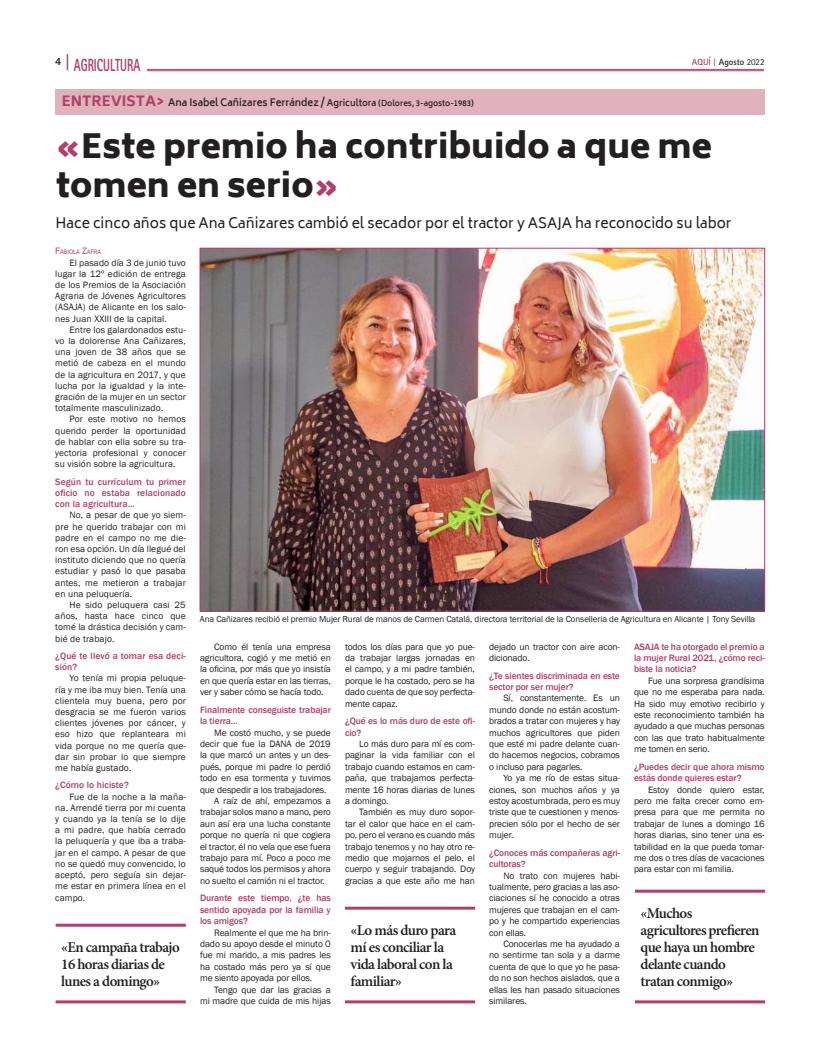
<style>
.page{position:relative;width:820px;height:1049px;background:#fff}
.page>*{position:absolute;margin:0;border:0;box-sizing:border-box;transform-origin:0 0}
.t1{font:900 33px/39.6px "Biryani";color:#231f20}
.t2{font:800 17.6px "Rotis Sans Serif Std";color:#b23f6a;scale:.64 1}
.t3{font:600 15px/17px "Minion Pro";letter-spacing:-.04em;color:#231f20}
.t4{font:14px "Biryani";color:#231f20}
.t5{font:800 11px "Rotis Sans Serif Std";color:#231f20}
.t6{font:600 10px "Biryani";color:#231f20}
.t7{font:9.5px/11.4px "Franklin Gothic";letter-spacing:-.01em;color:#231f20;text-align:justify}
.t8{font:500 9.5px/11.4px "Franklin Gothic";letter-spacing:-.01em;color:#b23f6a}
.t9{font:500 9.5px/11.2px "Franklin Gothic";letter-spacing:.01em;color:#b23f6a}
.t10{font:9px "Franklin Gothic";letter-spacing:-.01em;color:#231f20}
.t11{font:700 9px "Rotis Sans Serif Std";color:#231f20}
.t12{font:6.7px "Franklin Gothic";letter-spacing:-.015em;color:#b23f6a}
.s1{font-size:18.2px}
.s2{font-weight:800;font-size:14px;color:#b23f6a}
.s3{font-size:9px}
.s4{font-size:8px}
.s5{color:#b23f6a}
.s6{font-family:"Rotis Serif Std";color:#b23f6a}
.s7{font-weight:400}
.s8{font-size:9.5px}
</style>
<div class="page">
<img style="left:201px;top:250px;width:561px;height:360px">
<hr style="left:56px;top:924px;width:130px;height:3px;background:#b23f6a">
<hr style="left:56px;top:1000px;width:130px;height:3px;background:#b23f6a">
<hr style="left:345px;top:907px;width:130px;height:3px;background:#b23f6a">
<hr style="left:345px;top:1000px;width:130px;height:3px;background:#b23f6a">
<hr style="left:634px;top:890px;width:130px;height:3px;background:#b23f6a">
<hr style="left:634px;top:1000px;width:130px;height:3px;background:#b23f6a">
<hr style="left:147px;top:69px;width:616px;height:1px;background:#b23f6a">
<hr style="left:147px;top:71px;width:616px;height:1px;background:#b23f6a">
<div style="left:55px;top:89px;width:709px;height:26px;background:#dfb2bd"></div>
<h2 class="t2" style="left:66px;top:54px;width:118px"><span class="s1">|</span> AGRICULTURA</h2>
<p class="t6" style="left:62px;top:97px;width:413px"><span class="s2">ENTREVISTA&gt;</span> Ana Isabel Cañizares Ferrández / <span class="s3">Agricultora</span> <span class="s4">(Dolores, 3-agosto-1983)</span></p>
<h1 class="t1" style="left:56px;top:126px;width:657px"><span class="s5">«</span>Este premio ha contribuido a que me tomen en serio<span class="s5">»</span></h1>
<p class="t5" style="left:55px;top:54px;width:8px">4</p>
<p class="t11" style="left:691px;top:56px;width:74px"><span class="s5">AQUÍ</span> <span class="s6">|</span> Agosto <span class="s7">2022</span></p>
<h3 class="t4" style="left:55px;top:215px;width:677px">Hace cinco años que Ana Cañizares cambió el secador por el tractor y ASAJA ha reconocido su labor</h3>
<p class="t12" style="left:55px;top:248px;width:47px"><span class="s8">F</span>ABIOLA <span class="s8">Z</span>AFRA</p>
<p class="t7" style="left:55px;top:257px;width:132px;text-indent:14px">El pasado día 3 de junio tuvo lugar la 12º edición de entrega de los Premios de la Asociación Agraria de Jóvenes Agricultores (ASAJA) de Alicante en los salo&shy;nes Juan XXIII de la capital.</p>
<p class="t7" style="left:55px;top:324px;width:132px;text-indent:14px">Entre los galardonados estu&shy;vo la dolorense Ana Cañizares, una joven de 38 años que se metió de cabeza en el mundo de la agricultura en 2017, y que lucha por la igualdad y la inte&shy;gración de la mujer en un sector totalmente masculinizado.</p>
<p class="t7" style="left:55px;top:414px;width:132px;text-indent:14px">Por este motivo no hemos querido perder la oportunidad de hablar con ella sobre su tra&shy;yectoria profesional y conocer su visión sobre la agricultura.</p>
<p class="t8" style="left:55px;top:476px;width:132px;text-align:justify">Según tu currículum tu primer oficio no estaba relacionado con la agricultura…</p>
<p class="t7" style="left:55px;top:510px;width:132px;text-indent:14px">No, a pesar de que yo siem&shy;pre he querido trabajar con mi padre en el campo no me die&shy;ron esa opción. Un día llegué del instituto diciendo que no quería estudiar y pasó lo que pasaba antes, me metieron a trabajar en una peluquería.</p>
<p class="t7" style="left:55px;top:599px;width:132px;text-indent:14px">He sido peluquera casi 25 años, hasta hace cinco que tomé la drástica decisión y cam&shy;bié de trabajo.</p>
<p class="t9" style="left:55px;top:650px;width:132px">¿Qué te llevó a tomar esa deci&shy;sión?</p>
<p class="t7" style="left:55px;top:673px;width:132px;text-indent:14px">Yo tenía mi propia peluque&shy;ría y me iba muy bien. Tenía una clientela muy buena, pero por desgracia se me fueron varios clientes jóvenes por cáncer, y eso hizo que replanteara mi vida porque no me quería que&shy;dar sin probar lo que siempre me había gustado.</p>
<p class="t9" style="left:55px;top:780px;width:75px">¿Cómo lo hiciste?</p>
<p class="t7" style="left:55px;top:791px;width:132px;text-indent:14px">Fue de la noche a la maña&shy;na. Arrendé tierra por mi cuenta y cuando ya la tenía se lo dije a mi padre, que había cerrado la peluquería y que iba a traba&shy;jar en el campo. A pesar de que no se quedó muy convencido, lo aceptó, pero seguía sin dejar&shy;me estar en primera línea en el campo.</p>
<h3 class="t3" style="left:61px;top:939px;width:120px">«En campaña trabajo<br>16 horas diarias de lunes a domingo»</h3>
<p class="t10" style="left:200px;top:613px;width:556px">Ana Cañizares recibió el premio Mujer Rural de manos de Carmen Catalá, directora territorial de la Conselleria de Agricultura en Alicante | Tony Sevilla</p>
<p class="t7" style="left:200px;top:641px;width:132px;text-indent:14px">Como él tenía una empresa agricultora, cogió y me metió en la oficina, por más que yo insistía en que quería estar en las tierras, ver y saber cómo se hacía todo.</p>
<p class="t8" style="left:200px;top:704px;width:132px">Finalmente conseguiste trabajar la tierra…</p>
<p class="t7" style="left:214px;top:727px;width:118px">Me costó mucho, y se puede</p>
<p class="t7" style="left:200px;top:738px;width:132px">decir que fue la DANA de 2019</p>
<p class="t7" style="left:200px;top:750px;width:132px">la que marcó un antes y un des-</p>
<p class="t7" style="left:200px;top:761px;width:132px">pués, porque mi padre lo perdió</p>
<p class="t7" style="left:200px;top:772px;width:132px">todo en esa tormenta y tuvimos</p>
<p class="t7" style="left:200px;top:784px;width:128px">que despedir a los trabajadores.</p>
<p class="t7" style="left:214px;top:795px;width:118px">A raíz de ahí, empezamos a</p>
<p class="t7" style="left:200px;top:807px;width:132px">trabajar solos mano a mano, pero</p>
<p class="t7" style="left:200px;top:818px;width:132px">aun así era una lucha constante</p>
<p class="t7" style="left:200px;top:829px;width:132px">porque no quería ni que cogiera</p>
<p class="t7" style="left:200px;top:841px;width:132px">el tractor, él no veía que ese fuera</p>
<p class="t7" style="left:200px;top:852px;width:132px">trabajo para mí. Poco a poco me</p>
<p class="t7" style="left:200px;top:864px;width:132px">saqué todos los permisos y ahora</p>
<p class="t7" style="left:200px;top:875px;width:126px">no suelto el camión ni el tractor.</p>
<p class="t8" style="left:200px;top:893px;width:132px;text-align:justify">Durante este tiempo, ¿te has sentido apoyada por la familia y los amigos?</p>
<p class="t7" style="left:200px;top:927px;width:132px;text-indent:14px">Realmente el que me ha brin&shy;dado su apoyo desde el minuto 0 fue mi marido, a mis padres les ha costado más pero ya sí que me siento apoyada por ellos.</p>
<p class="t7" style="left:200px;top:984px;width:132px;text-align:right">Tengo que dar las gracias a<br>mi madre que cuida de mis hijas</p>
<p class="t7" style="left:345px;top:641px;width:131px">todos los días para que yo pue&shy;da trabajar largas jornadas en el campo, y a mi padre también, porque le ha costado, pero se ha dado cuenta de que soy perfecta&shy;mente capaz.</p>
<p class="t8" style="left:345px;top:715px;width:131px">¿Qué es lo más duro de este ofi&shy;cio?</p>
<p class="t7" style="left:345px;top:738px;width:131px;text-indent:14px">Lo más duro para mí es com&shy;paginar la vida familiar con el trabajo cuando estamos en cam&shy;paña, que trabajamos perfecta&shy;mente 16 horas diarias de lunes a domingo.</p>
<p class="t7" style="left:345px;top:807px;width:131px;text-indent:14px">También es muy duro sopor&shy;tar el calor que hace en el cam&shy;po, pero el verano es cuando más trabajo tenemos y no hay otro re&shy;medio que mojarnos el pelo, el cuerpo y seguir trabajando. Doy gracias a que este año me han</p>
<p class="t8" style="left:633px;top:641px;width:132px;text-align:justify">ASAJA te ha otorgado el premio a la mujer Rural 2021, ¿cómo reci&shy;biste la noticia?</p>
<p class="t7" style="left:633px;top:675px;width:132px;text-indent:14px">Fue una sorpresa grandísima que no me esperaba para nada.<br>Ha sido muy emotivo recibirlo y este reconocimiento también ha ayudado a que muchas personas con las que trato habitualmente me tomen en serio.</p>
<p class="t8" style="left:633px;top:761px;width:132px">¿Puedes decir que ahora mismo estás donde quieres estar?</p>
<p class="t7" style="left:633px;top:784px;width:132px;text-indent:14px">Estoy donde quiero estar, pero me falta crecer como em&shy;presa para que me permita no trabajar de lunes a domingo 16 horas diarias, sino tener una es&shy;tabilidad en la que pueda tomar&shy;me dos o tres días de vacaciones para estar con mi familia.</p>
<p class="t7" style="left:489px;top:641px;width:132px">dejado un tractor con aire acon&shy;dicionado.</p>
<p class="t8" style="left:489px;top:670px;width:132px">¿Te sientes discriminada en este sector por ser mujer?</p>
<p class="t7" style="left:489px;top:693px;width:132px;text-indent:14px">Sí, constantemente. Es un mundo donde no están acostum&shy;brados a tratar con mujeres y hay muchos agricultores que piden que esté mi padre delante cuan&shy;do hacemos negocios, cobramos o incluso para pagarles.</p>
<p class="t7" style="left:489px;top:772px;width:132px;text-indent:14px">Yo ya me río de estas situa&shy;ciones, son muchos años y ya estoy acostumbrada, pero es muy triste que te cuestionen y menos&shy;precien sólo por el hecho de ser mujer.</p>
<p class="t8" style="left:489px;top:847px;width:132px">¿Conoces más compañeras agri&shy;cultoras?</p>
<p class="t7" style="left:489px;top:870px;width:132px;text-indent:14px">No trato con mujeres habi&shy;tualmente, pero gracias a las aso&shy;ciaciones sí he conocido a otras mujeres que trabajan en el cam&shy;po y he compartido experiencias con ellas.</p>
<p class="t7" style="left:489px;top:938px;width:132px;text-indent:14px">Conocerlas me ha ayudado a no sentirme tan sola y a darme cuenta de que lo que yo he pasa&shy;do no son hechos aislados, que a ellas les han pasado situaciones similares.</p>
<h3 class="t3" style="left:640px;top:905px;width:120px">«Muchos agricultores prefieren que haya un hombre delante cuando tratan conmigo»</h3>
<h3 class="t3" style="left:350px;top:922px;width:107px">«Lo más duro para mí es conciliar la vida laboral con la familiar»</h3>
</div>
